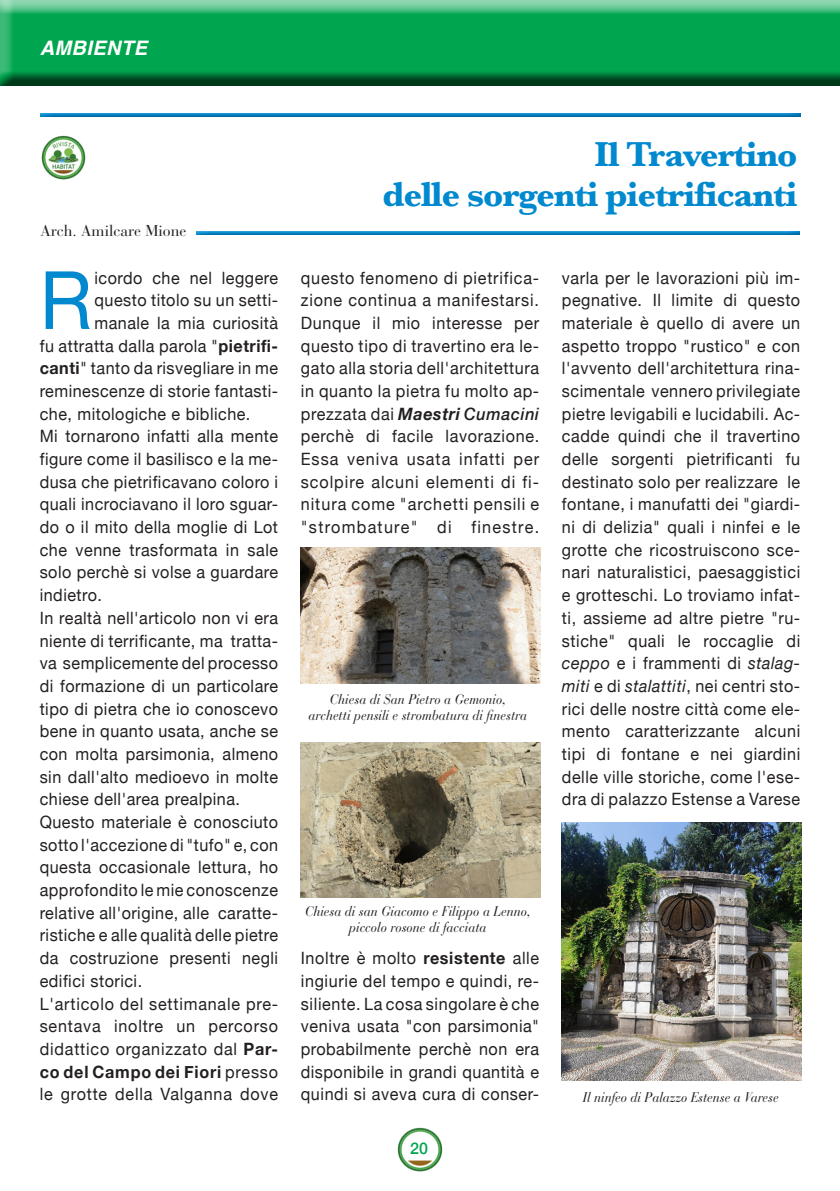
<style>
.page{position:relative;width:840px;height:1191px;background:#fff}
.page>*{position:absolute;margin:0;border:0;box-sizing:border-box;transform-origin:0 0}
.t1{font:80.6px "Helvetica Neue";color:#0089cf;scale:.95 1}
.t2{font:700 36px "Baskerville";letter-spacing:-.03em;color:#0089cf}
.t3{font:italic 700 20px "Helvetica";letter-spacing:.02em;color:#fff}
.t4{font:17px/22.6px "Helvetica Neue";letter-spacing:.03em;color:#231f20;text-align:justify;scale:.95 1}
.t5{font:17px/22.6px "Helvetica Neue";letter-spacing:.05em;color:#231f20;scale:.95 1}
.t6{font:500 16px "Helvetica Neue";color:#00a54f}
.t7{font:15.6px "Bauer Bodoni";color:#231f20}
.t8{font:italic 14px/16px "Bauer Bodoni";color:#231f20;text-align:center;scale:.9 1}
.s1{font-weight:700}
.s2{font-weight:700;font-style:italic}
.s3{font-weight:500;font-style:italic}
.s4{font-style:italic}
</style>
<div class="page">
<img style="left:41px;top:135px;width:45px;height:45px">
<img style="left:397px;top:1127px;width:46px;height:45px">
<div style="left:0;top:0;width:839px;height:87px;background:#231f20;opacity:.75"></div>
<div style="left:194px;top:228px;width:606px;height:7px;background:#231f20;opacity:.75"></div>
<div style="left:36px;top:110px;width:764px;height:7px;background:#231f20;opacity:.75"></div>
<img style="left:300px;top:547px;width:240px;height:136px">
<img style="left:300px;top:742px;width:240px;height:155px">
<img style="left:561px;top:822px;width:239px;height:258px">
<p class="t3" style="left:40px;top:31px;width:109px">AMBIENTE</p>
<p class="t7" style="left:40px;top:221px;width:147px">Arch. Amilcare Mione</p>
<p class="t1" style="left:40px;top:242px;width:57px">R</p>
<p class="t4" style="left:94px;top:267px;width:195px">icordo che nel leggere</p>
<p class="t4" style="left:94px;top:290px;width:195px">questo titolo su un setti-</p>
<p class="t4" style="left:94px;top:312px;width:195px">manale la mia curiosità</p>
<p class="t4" style="left:40px;top:335px;width:252px">fu attratta dalla parola "<span class="s1">pietrifi-</span></p>
<p class="t4" style="left:40px;top:358px;width:252px"><span class="s1">canti</span>" tanto da risvegliare in me</p>
<p class="t4" style="left:40px;top:380px;width:252px">reminescenze di storie fantasti-</p>
<p class="t4" style="left:40px;top:403px;width:223px">che, mitologiche e bibliche.</p>
<p class="t4" style="left:40px;top:426px;width:252px">Mi tornarono infatti alla mente figure come il basilisco e la me&shy;dusa che pietrificavano coloro i quali incrociavano il loro sguar&shy;do o il mito della moglie di Lot che venne trasformata in sale solo perchè si volse a guardare indietro.</p>
<p class="t4" style="left:40px;top:607px;width:252px">In realtà nell'articolo non vi era niente di terrificante, ma tratta&shy;va semplicemente del processo di formazione di un particolare tipo di pietra che io conoscevo bene in quanto usata, anche se con molta parsimonia, almeno sin dall'alto medioevo in molte chiese dell'area prealpina.</p>
<p class="t4" style="left:40px;top:811px;width:252px">Questo materiale è conosciuto sotto l'accezione di "tufo" e, con questa occasionale lettura, ho approfondito le mie conoscenze relative all'origine, alle caratte&shy;ristiche e alle qualità delle pietre da costruzione presenti negli edifici storici.</p>
<p class="t4" style="left:40px;top:993px;width:252px">L'articolo del settimanale pre&shy;sentava inoltre un percorso didattico organizzato dal <span class="s1">Par&shy;co del Campo dei Fiori</span> presso le grotte della Valganna dove</p>
<p class="t2" style="left:594px;top:129px;width:204px">Il Travertino</p>
<p class="t2" style="left:382px;top:169px;width:416px">delle sorgenti pietrificanti</p>
<p class="t5" style="left:300px;top:267px;width:252px">questo fenomeno di pietrifica&shy;zione continua a manifestarsi.</p>
<p class="t4" style="left:300px;top:312px;width:252px">Dunque il mio interesse per questo tipo di travertino era le&shy;gato alla storia dell'architettura in quanto la pietra fu molto ap&shy;prezzata dai <span class="s2">Maestri</span> <span class="s3">Cumacini </span>perchè di facile lavorazione.<br>Essa veniva usata infatti per scolpire alcuni elementi di fi&shy;nitura come "archetti pensili e "strombature" di finestre.</p>
<p class="t8" style="left:330px;top:692px;width:197px">Chiesa di San Pietro a Gemonio,</p>
<p class="t8" style="left:308px;top:708px;width:244px">archetti pensili e strombatura di finestra</p>
<p class="t4" style="left:561px;top:267px;width:252px">varla per le lavorazioni più im&shy;pegnative. Il limite di questo materiale è quello di avere un aspetto troppo "rustico" e con l'avvento dell'architettura rina&shy;scimentale vennero privilegiate pietre levigabili e lucidabili. Ac&shy;cadde quindi che il travertino delle sorgenti pietrificanti fu destinato solo per realizzare le fontane, i manufatti dei "giardi&shy;ni di delizia" quali i ninfei e le grotte che ricostruiscono sce&shy;nari naturalistici, paesaggistici e grotteschi. Lo troviamo infat&shy;ti, assieme ad altre pietre "ru&shy;stiche" quali le roccaglie di <span class="s4">ceppo</span> e i frammenti di <span class="s4">stalag&shy;miti</span> e di <span class="s4">stalattiti</span>, nei centri sto&shy;rici delle nostre città come ele&shy;mento caratterizzante alcuni tipi di fontane e nei giardini delle ville storiche, come l'ese&shy;dra di palazzo Estense a Varese</p>
<p class="t8" style="left:305px;top:903px;width:252px">Chiesa di san Giacomo e Filippo a Lenno, piccolo rosone di facciata</p>
<p class="t4" style="left:300px;top:947px;width:252px">Inoltre è molto <span class="s1">resistente</span> alle ingiurie del tempo e quindi, re&shy;siliente. La cosa singolare è che veniva usata "con parsimonia" probabilmente perchè non era disponibile in grandi quantità e quindi si aveva cura di conser-</p>
<p class="t6" style="left:410px;top:1135px;width:19px">20</p>
<p class="t8" style="left:582px;top:1089px;width:219px">Il ninfeo di Palazzo Estense a Varese</p>
</div>
